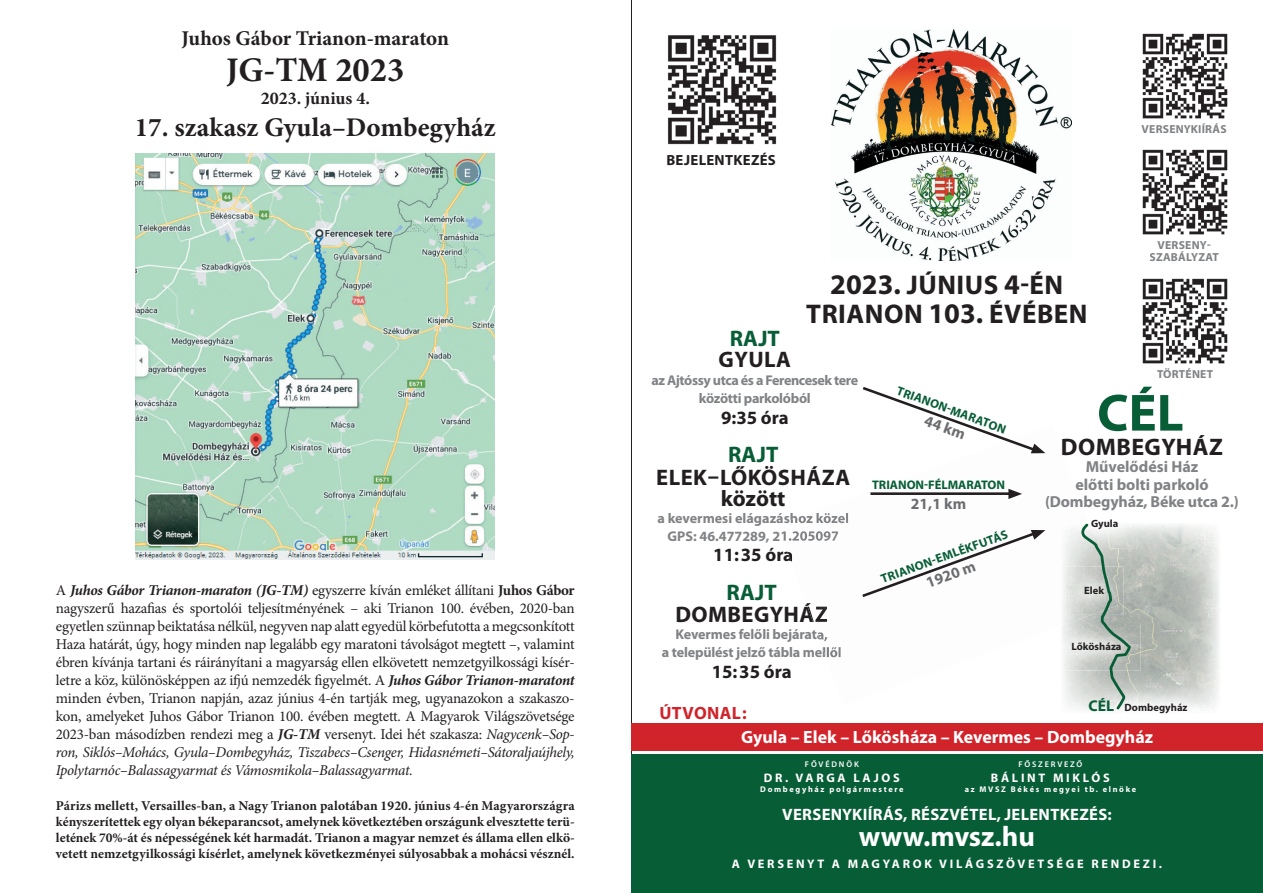
<style>
.page{position:relative;width:1263px;height:893px;background:#fff}
.page>*{position:absolute;margin:0;border:0;box-sizing:border-box;transform-origin:0 0}
.t1{font:700 52.65px "Myriad Pro";color:#075d36}
.t2{font:700 34.5px "Minion Pro";color:#231f20}
.t3{font:700 28.35px "Myriad Pro";color:#fff}
.t4{font:700 27.15px/29.1px "Myriad Pro";letter-spacing:.02em;color:#231f20;text-align:center}
.t5{font:700 27px "Minion Pro";color:#231f20}
.t6{font:700 24px "Myriad Pro";letter-spacing:.02em;color:#231f20}
.t7{font:700 22.5px/21.6px "Myriad Pro";letter-spacing:.02em;color:#231f20;text-align:center}
.t8{font:700 22.5px "Myriad Pro";letter-spacing:.01em;color:#075d36}
.t9{font:700 21px "Minion Pro";letter-spacing:-.005em;color:#231f20}
.t10{font:700 18.75px "Myriad Pro";color:#231f20}
.t11{font:700 18px "Minion Pro";color:#231f20}
.t12{font:700 17.85px "Myriad Pro";color:#fff}
.t13{font:700 17.85px "Myriad Pro";letter-spacing:.02em;color:#d1232a}
.t14{font:700 16.5px "Myriad Pro";letter-spacing:.02em;color:#fff}
.t15{font:700 15.9px/17.4px "Myriad Pro";color:#808285;text-align:center}
.t16{font:700 15.6px "Myriad Pro";color:#6c6d70}
.t17{font:15px/18px "Minion Pro";letter-spacing:-.015em;color:#231f20;text-align:justify}
.t18{font:700 14.7px "Myriad Pro";letter-spacing:.02em;color:#231f20}
.t19{font:700 14.1px/17.7px "Myriad Pro";letter-spacing:-.01em;color:#808285;text-align:center}
.t20{font:700 14.1px/17.7px "Myriad Pro";letter-spacing:-.03em;color:#808285;text-align:center}
.t21{font:700 13.5px/16.2px "Minion Pro";letter-spacing:.005em;color:#231f20;text-align:justify}
.t22{font:700 12.45px "Myriad Pro";letter-spacing:.22em;color:#fff}
.t23{font:700 12.45px "Myriad Pro";color:#075d36}
.t24{font:700 11.7px/12px "Myriad Pro";letter-spacing:.02em;color:#808285;text-align:center}
.t25{font:700 10.5px "Myriad Pro";color:#231f20}
.t26{font:700 8.25px "Myriad Pro";letter-spacing:.2em;color:#fff}
.t27{font:600 8.25px "Myriad Pro";letter-spacing:.22em;color:#fff}
.s1{font-weight:700;font-style:italic}
.s2{font-weight:700}
.s3{font-style:italic}
.s4{font-size:28.5px}
.s5{font-size:15.6px;color:#075d36}
</style>
<div class="page">
<hr style="left:631px;top:0;width:1px;height:893px;background:#231f20">
<img style="left:1069px;top:524px;width:150px;height:185px">
<div style="left:631px;top:755px;width:632px;height:138px;background:#075d36"></div>
<img style="left:827px;top:453px;width:252px;height:252px">
<img style="left:1061px;top:523px;width:20px;height:100px">
<img style="left:784px;top:513px;width:64px;height:13px">
<img style="left:781px;top:531px;width:57px;height:11px">
<img style="left:787px;top:552px;width:5px;height:10px">
<img style="left:806px;top:603px;width:21px;height:19px">
<svg style="left:817px;top:632px;width:10px;height:10px"></svg>
<img style="left:823px;top:647px;width:18px;height:13px">
<hr style="left:870px;top:492px;width:139px;height:3px;background:#231f20">
<svg style="left:1008px;top:489px;width:14px;height:10px"></svg>
<svg style="left:859px;top:530px;width:186px;height:69px"></svg>
<svg style="left:862px;top:387px;width:183px;height:66px"></svg>
<img style="left:832px;top:30px;width:239px;height:230px">
<img style="left:1134px;top:684px;width:73px;height:26px">
<img style="left:1134px;top:524px;width:3px;height:24px">
<img style="left:1072px;top:500px;width:7px;height:23px">
<img style="left:1072px;top:523px;width:9px;height:25px">
<img style="left:1053px;top:629px;width:8px;height:41px">
<img style="left:1061px;top:623px;width:79px;height:47px">
<svg style="left:1053px;top:623px;width:16px;height:6px"></svg>
<img style="left:1142px;top:278px;width:86px;height:86px">
<img style="left:1142px;top:149px;width:86px;height:86px">
<img style="left:667px;top:35px;width:110px;height:110px">
<img style="left:1142px;top:33px;width:86px;height:86px">
<img style="left:1065px;top:567px;width:16px;height:47px">
<svg style="left:1081px;top:523px;width:53px;height:188px;background:#bec7c1"></svg>
<div style="left:631px;top:723px;width:632px;height:28px;background:#d1232a"></div>
<img style="left:136px;top:153px;width:359px;height:407px">
<h3 class="t9" style="left:182px;top:24px;width:269px">Juhos Gábor Trianon-maraton</h3>
<h2 class="t2" style="left:226px;top:46px;width:180px">JG-TM 2023</h2>
<p class="t11" style="left:261px;top:86px;width:111px">2023. június 4.</p>
<h3 class="t5" style="left:135px;top:108px;width:362px">17. szakasz Gyula–Dombegyház</h3>
<p class="t17" style="left:56px;top:582px;width:520px">A <span class="s1">Juhos Gábor Trianon-maraton (JG-TM)</span> egyszerre kíván emléket állítani <span class="s2">Juhos Gábor </span>nagyszerű hazafias és sportolói teljesítményének – aki Trianon 100. évében, 2020-ban egyetlen szünnap beiktatása nélkül, negyven nap alatt egyedül körbefutotta a megcsonkított Haza határát, úgy, hogy minden nap legalább egy maratoni távolságot megtett –, valamint ébren kívánja tartani és ráirányítani a magyarság ellen elkövetett nemzetgyilkossági kísér&shy;letre a köz, különösképpen az ifjú nemzedék figyelmét. A <span class="s1">Juhos Gábor Trianon-maratont </span>minden évben, Trianon napján, azaz június 4-én tartják meg, ugyanazokon a szakaszo&shy;kon, amelyeket Juhos Gábor Trianon 100. évében megtett. A Magyarok Világszövetsége 2023-ban másodízben rendezi meg a <span class="s1">JG-TM</span> versenyt. Idei hét szakasza: <span class="s3">Nagycenk–Sop&shy;ron, Siklós–Mohács, Gyula–Dombegyház, Tiszabecs–Csenger, Hidasnémeti–Sátoraljaújhely, Ipolytarnóc–Balassagyarmat és Vámosmikola–Balassagyarmat.</span></p>
<p class="t21" style="left:56px;top:797px;width:520px">Párizs mellett, Versailles-ban, a Nagy Trianon palotában 1920. június 4-én Magyarországra kényszerítettek egy olyan békeparancsot, amelynek következtében országunk elvesztette terü&shy;letének 70%-át és népességének két harmadát. Trianon a magyar nemzet és állama ellen elkö&shy;vetett nemzetgyilkossági kísérlet, amelynek következményei súlyosabbak a mohácsi vésznél.</p>
<p class="t18" style="left:666px;top:151px;width:111px">BEJELENTKEZÉS</p>
<h3 class="t4" style="left:806px;top:269px;width:283px"><span class="s4">2023.</span> JÚNIUS <span class="s4">4</span>-ÉN<br>TRIANON <span class="s4">103.</span> ÉVÉBEN</h3>
<p class="t24" style="left:1141px;top:123px;width:87px">VERSENYKIÍRÁS</p>
<p class="t24" style="left:1149px;top:239px;width:71px">VERSENY-<br>SZABÁLYZAT</p>
<h3 class="t8" style="left:730px;top:324px;width:52px">RAJT</h3>
<h3 class="t7" style="left:718px;top:348px;width:74px">GYULA</h3>
<p class="t20" style="left:651px;top:371px;width:208px">az Ajtóssy utca és a Ferencesek tere közötti parkolóból</p>
<p class="t10" style="left:721px;top:405px;width:69px">9:35 óra</p>
<h3 class="t8" style="left:728px;top:440px;width:52px">RAJT</h3>
<h3 class="t7" style="left:656px;top:466px;width:196px">ELEK–LŐKÖSHÁZA között</h3>
<p class="t19" style="left:657px;top:509px;width:193px">a kevermesi elágazáshoz közel<br>GPS: 46.477289, 21.205097</p>
<p class="t10" style="left:713px;top:543px;width:81px">11:35 óra</p>
<h3 class="t8" style="left:726px;top:578px;width:52px">RAJT</h3>
<h3 class="t7" style="left:675px;top:603px;width:154px">DOMBEGYHÁZ</h3>
<p class="t19" style="left:662px;top:625px;width:181px">Kevermes felőli bejárata,<br>a települést jelző tábla mellől</p>
<p class="t10" style="left:712px;top:659px;width:81px">15:35 óra</p>
<p class="t23" style="left:900px;top:383px;width:117px;rotate:20deg">TRIANON-MARATON</p>
<p class="t16" style="left:928px;top:411px;width:44px;rotate:20deg">44 km</p>
<p class="t23" style="left:872px;top:476px;width:134px">TRIANON-FÉLMARATON</p>
<p class="t16" style="left:911px;top:493px;width:57px">21,1 km</p>
<p class="t23" style="left:879px;top:572px;width:136px;rotate:-20deg">TRIANON-EMLÉKFUTÁS</p>
<p class="t16" style="left:923px;top:573px;width:53px;rotate:-20deg">1920 m</p>
<p class="t24" style="left:1157px;top:367px;width:58px">TÖRTÉNET</p>
<h1 class="t1" style="left:1097px;top:378px;width:88px">CÉL</h1>
<h3 class="t6" style="left:1061px;top:431px;width:164px">DOMBEGYHÁZ</h3>
<p class="t15" style="left:1045px;top:458px;width:195px">Művelődési Ház<br>előtti bolti parkoló (Dombegyház, Béke utca 2.)</p>
<p class="t25" style="left:1091px;top:516px;width:29px">Gyula</p>
<p class="t25" style="left:1084px;top:584px;width:21px">Elek</p>
<p class="t25" style="left:1071px;top:640px;width:51px">Lőkösháza</p>
<p class="t13" style="left:659px;top:701px;width:89px">ÚTVONAL:</p>
<p class="t25" style="left:1088px;top:701px;width:100px"><span class="s5">CÉL</span> Dombegyház</p>
<p class="t12" style="left:741px;top:725px;width:413px">Gyula – Elek – Lőkösháza – Kevermes – Dombegyház</p>
<p class="t27" style="left:805px;top:759px;width:55px">FŐVÉDNÖK</p>
<p class="t22" style="left:764px;top:770px;width:137px">DR. VARGA LAJOS</p>
<p class="t26" style="left:760px;top:784px;width:145px">Dombegyház polgármestere</p>
<p class="t27" style="left:1018px;top:759px;width:65px">FŐSZERVEZŐ</p>
<p class="t22" style="left:991px;top:770px;width:120px">BÁLINT MIKLÓS</p>
<p class="t26" style="left:965px;top:784px;width:173px">az MVSZ Békés megyei tb. elnöke</p>
<p class="t14" style="left:782px;top:804px;width:331px">VERSENYKIÍRÁS, RÉSZVÉTEL, JELENTKEZÉS:</p>
<h3 class="t3" style="left:859px;top:817px;width:178px">www.mvsz.hu</h3>
<p class="t22" style="left:732px;top:856px;width:432px">A VERSENYT A MAGYAROK VILÁGSZÖVETSÉGE RENDEZI.</p>
</div>
